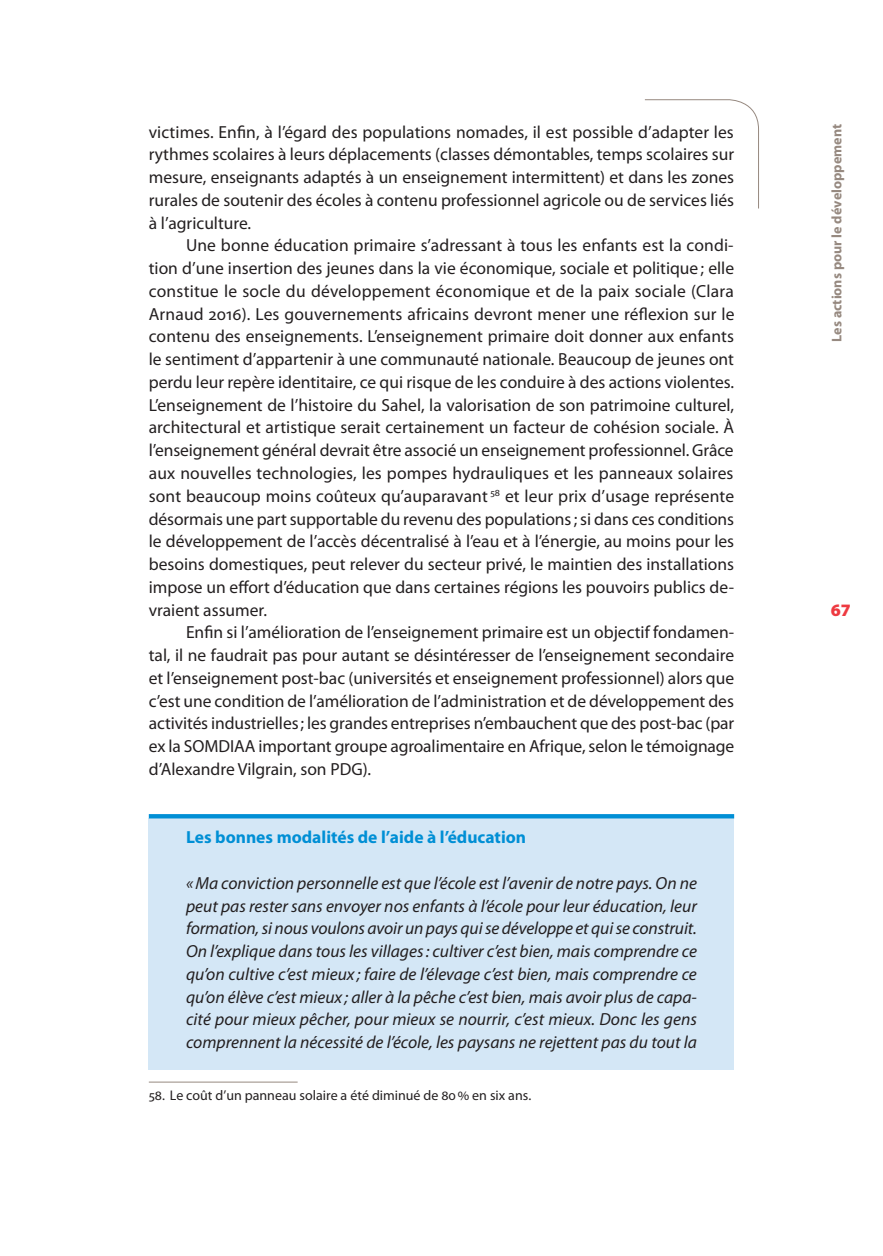
<style>
.page{position:relative;width:883px;height:1256px;background:#fff}
.page>*{position:absolute;margin:0;border:0;box-sizing:border-box;transform-origin:0 0}
.t1{font:17.5px/22.8px "Myriad Pro";color:#231f20;text-align:justify}
.t2{font:italic 17.5px/22.8px "Myriad Pro";color:#231f20;text-align:justify}
.t3{font:700 17.5px "Myriad Pro";color:#008fd5}
.t4{font:900 17.5px "Myriad Pro";color:#ee3a41}
.t5{font:14px "Myriad Pro";color:#231f20}
.t6{font:700 14px "Myriad Pro";color:#968980}
</style>
<div class="page">
<div style="left:149px;top:817px;width:585px;height:252px;background:#d4e7f6"></div>
<svg style="left:149px;top:814px;width:585px;height:4px;background:#0691d6"></svg>
<hr style="left:149px;top:1081px;width:149px;height:1px;background:#968980">
<svg style="left:644px;top:99px;width:115px;height:110px"></svg>
<p class="t1" style="left:149px;top:120px;width:587px">victimes. Enfin, à l’égard des populations nomades, il est possible d’adapter les rythmes scolaires à leurs déplacements (classes démontables, temps scolaires sur mesure, enseignants adaptés à un enseignement intermittent) et dans les zones rurales de soutenir des écoles à contenu professionnel agricole ou de services liés à l’agriculture.</p>
<p class="t1" style="left:149px;top:234px;width:587px;text-indent:37px">Une bonne éducation primaire s’adressant à tous les enfants est la condi&shy;tion d’une insertion des jeunes dans la vie économique, sociale et politique ; elle constitue le socle du développement économique et de la paix sociale (Clara Arnaud 2016). Les gouvernements africains devront mener une réflexion sur le contenu des enseignements. L’enseignement primaire doit donner aux enfants le sentiment d’appartenir à une communauté nationale. Beaucoup de jeunes ont perdu leur repère identitaire, ce qui risque de les conduire à des actions violentes.<br>L’enseignement de l’histoire du Sahel, la valorisation de son patrimoine culturel, architectural et artistique serait certainement un facteur de cohésion sociale. À l’enseignement général devrait être associé un enseignement professionnel. Grâce aux nouvelles technologies, les pompes hydrauliques et les panneaux solaires sont beaucoup moins coûteux qu’auparavant <sup>58</sup> et leur prix d’usage représente désormais une part supportable du revenu des populations; si dans ces conditions le développement de l’accès décentralisé à l’eau et à l’énergie, au moins pour les besoins domestiques, peut relever du secteur privé, le maintien des installations impose un effort d’éducation que dans certaines régions les pouvoirs publics de&shy;vraient assumer.</p>
<p class="t1" style="left:149px;top:620px;width:587px;text-indent:37px">Enfin si l’amélioration de l’enseignement primaire est un objectif fondamen&shy;tal, il ne faudrait pas pour autant se désintéresser de l’enseignement secondaire et l’enseignement post-bac (universités et enseignement professionnel) alors que c’est une condition de l’amélioration de l’administration et de développement des activités industrielles; les grandes entreprises n’embauchent que des post-bac (par ex la SOMDIAA important groupe agroalimentaire en Afrique, selon le témoignage d’Alexandre Vilgrain, son PDG).</p>
<p class="t3" style="left:186px;top:825px;width:342px">Les bonnes modalités de l’aide à l’éducation</p>
<p class="t2" style="left:186px;top:871px;width:513px">« Ma conviction personnelle est que l’école est l’avenir de notre pays. On ne peut pas rester sans envoyer nos enfants à l’école pour leur éducation, leur formation, si nous voulons avoir un pays qui se développe et qui se construit.<br>On l’explique dans tous les villages: cultiver c’est bien, mais comprendre ce qu’on cultive c’est mieux; faire de l’élevage c’est bien, mais comprendre ce qu’on élève c’est mieux; aller à la pêche c’est bien, mais avoir plus de capa&shy;cité pour mieux pêcher, pour mieux se nourrir, c’est mieux. Donc les gens comprennent la nécessité de l’école, les paysans ne rejettent pas du tout la</p>
<p class="t5" style="left:149px;top:1085px;width:384px">58. Le coût d’un panneau solaire a été diminué de 80% en six ans.</p>
<p class="t6" style="left:828px;top:342px;width:219px;rotate:-90deg">Les actions pour le développement</p>
<p class="t4" style="left:831px;top:598px;width:22px">67</p>
</div>
